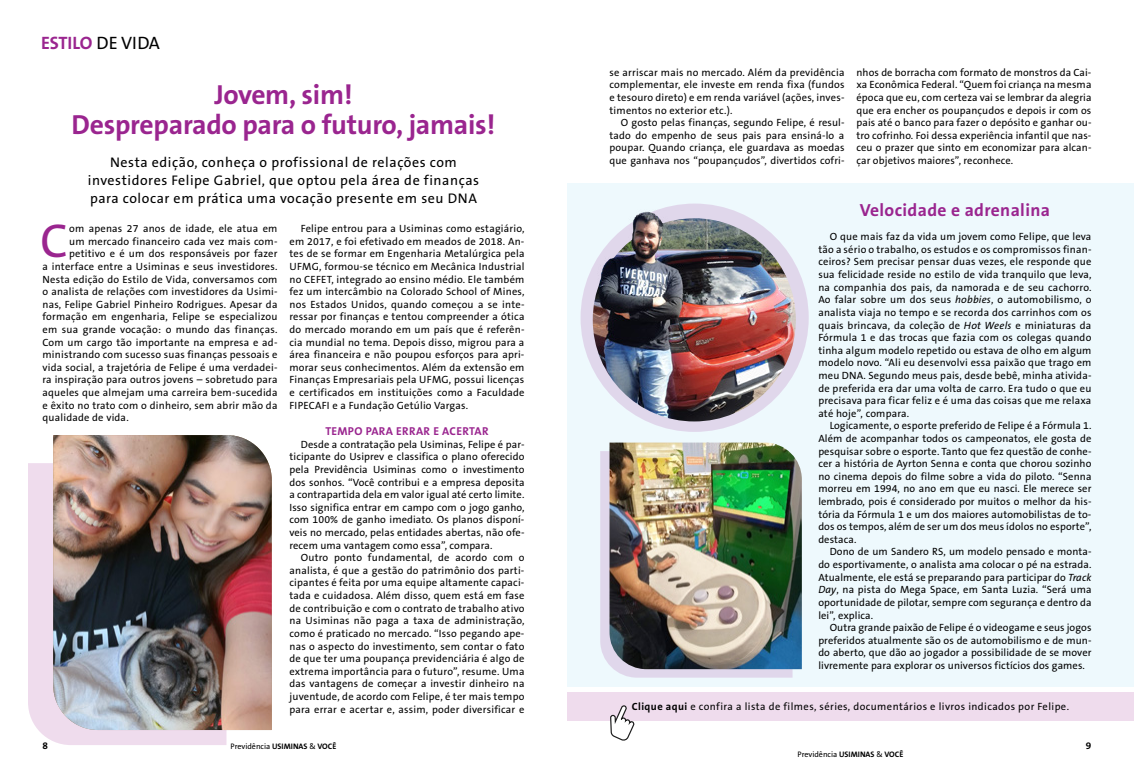
<style>
.page{position:relative;width:1134px;height:766px;background:#fff}
.page>*{position:absolute;margin:0;border:0;box-sizing:border-box;transform-origin:0 0}
.t1{font:47.8px "The Sans B5 Plain";color:#9a258f}
.t2{font:700 27.7px/30px "The Sans B7";letter-spacing:-.01em;color:#9a258f;text-align:center}
.t3{font:700 18px "The Sans B7";letter-spacing:-.01em;color:#9a258f}
.t4{font:700 17.6px "The Sans B7";letter-spacing:.02em;color:#9a258f}
.t5{font:14px/18px "The Sans B5 Plain";letter-spacing:.04em;color:#000;text-align:center}
.t6{font:700 11.5px "The Sans B7";letter-spacing:.03em;color:#9a258f}
.t7{font:10.5px/12.6px "The Sans B5 Plain";letter-spacing:.02em;color:#000;text-align:justify}
.t8{font:10.5px "The Sans B5 Plain";letter-spacing:.04em;color:#000}
.t9{font:700 10px "The Sans B7";color:#000}
.t10{font:8px "The Sans B5 Plain";color:#000}
.s1{font-family:"The Sans B5 Plain";font-weight:400;color:#000}
.s2{font-family:"The Sans B7";font-weight:700}
.s3{font-style:italic}
</style>
<div class="page">
<div style="left:28px;top:463px;width:198px;height:281px;background:#efdced"></div>
<div style="left:567px;top:183px;width:567px;height:503px;background:#eef9fd"></div>
<svg style="left:600px;top:451px;width:192px;height:226px;background:#dfd8eb"></svg>
<svg style="left:580px;top:203px;width:229px;height:229px;background:#ded6e9"></svg>
<img style="left:609px;top:442px;width:193px;height:227px">
<img style="left:53px;top:435px;width:219px;height:294px">
<div style="left:567px;top:691px;width:567px;height:29px;background:#efdced"></div>
<svg style="left:609px;top:655px;width:26px;height:86px"></svg>
<img style="left:593px;top:218px;width:203px;height:203px;border-radius:102px">
<img style="left:597px;top:209px;width:103px;height:84px">
<h3 class="t3" style="left:41px;top:34px;width:120px">ESTILO <span class="s1">DE VIDA</span></h3>
<h2 class="t2" style="left:72px;top:80px;width:425px">Jovem, sim!<br>Despreparado para o futuro, jamais!</h2>
<h3 class="t5" style="left:88px;top:154px;width:393px">Nesta edição, conheça o profissional de relações com investidores Felipe Gabriel, que optou pela área de finanças para colocar em prática uma vocação presente em seu DNA</h3>
<h1 class="t1" style="left:40px;top:216px;width:29px">C</h1>
<p class="t7" style="left:69px;top:223px;width:210px">om apenas 27 anos de idade, ele atua em</p>
<p class="t7" style="left:69px;top:235px;width:210px">um mercado financeiro cada vez mais com-</p>
<p class="t7" style="left:69px;top:248px;width:210px">petitivo e é um dos responsáveis por fazer</p>
<p class="t7" style="left:43px;top:260px;width:236px">a interface entre a Usiminas e seus investidores.</p>
<p class="t7" style="left:43px;top:273px;width:236px">Nesta edição do Estilo de Vida, conversamos com</p>
<p class="t7" style="left:43px;top:286px;width:236px">o analista de relações com investidores da Usimi-</p>
<p class="t7" style="left:43px;top:298px;width:236px">nas, Felipe Gabriel Pinheiro Rodrigues. Apesar da</p>
<p class="t7" style="left:43px;top:311px;width:236px">formação em engenharia, Felipe se especializou</p>
<p class="t7" style="left:43px;top:323px;width:236px">em sua grande vocação: o mundo das finanças.</p>
<p class="t7" style="left:43px;top:336px;width:236px">Com um cargo tão importante na empresa e ad-</p>
<p class="t7" style="left:43px;top:349px;width:236px">ministrando com sucesso suas finanças pessoais e</p>
<p class="t7" style="left:43px;top:361px;width:236px">vida social, a trajetória de Felipe é uma verdadei-</p>
<p class="t7" style="left:43px;top:374px;width:236px">ra inspiração para outros jovens – sobretudo para</p>
<p class="t7" style="left:43px;top:386px;width:236px">aqueles que almejam uma carreira bem-sucedida</p>
<p class="t7" style="left:43px;top:399px;width:236px">e êxito no trato com o dinheiro, sem abrir mão da</p>
<p class="t7" style="left:43px;top:412px;width:88px">qualidade de vida.</p>
<p class="t7" style="left:289px;top:223px;width:236px;text-indent:11px">Felipe entrou para a Usiminas como estagiário, em 2017, e foi efetivado em meados de 2018. An&shy;tes de se formar em Engenharia Metalúrgica pela UFMG, formou-se técnico em Mecânica Industrial no CEFET, integrado ao ensino médio. Ele também fez um intercâmbio na Colorado School of Mines, nos Estados Unidos, quando começou a se inte&shy;ressar por finanças e tentou compreender a ótica do mercado morando em um país que é referên&shy;cia mundial no tema. Depois disso, migrou para a área financeira e não poupou esforços para apri&shy;morar seus conhecimentos. Além da extensão em Finanças Empresariais pela UFMG, possui licenças e certificados em instituições como a Faculdade FIPECAFI e a Fundação Getúlio Vargas.</p>
<p class="t6" style="left:325px;top:425px;width:165px">TEMPO PARA ERRAR E ACERTAR</p>
<p class="t7" style="left:289px;top:438px;width:236px;text-indent:11px">Desde a contratação pela Usiminas, Felipe é par&shy;ticipante do Usiprev e classifica o plano oferecido pela Previdência Usiminas como o investimento dos sonhos. “Você contribui e a empresa deposita a contrapartida dela em valor igual até certo limite.<br>Isso significa entrar em campo com o jogo ganho, com 100% de ganho imediato. Os planos disponí&shy;veis no mercado, pelas entidades abertas, não ofe&shy;recem uma vantagem como essa”, compara.</p>
<p class="t7" style="left:289px;top:551px;width:236px;text-indent:11px">Outro ponto fundamental, de acordo com o analista, é que a gestão do patrimônio dos parti&shy;cipantes é feita por uma equipe altamente capaci&shy;tada e cuidadosa. Além disso, quem está em fase de contribuição e com o contrato de trabalho ativo na Usiminas não paga a taxa de administração, como é praticado no mercado. “Isso pegando ape&shy;nas o aspecto do investimento, sem contar o fato de que ter uma poupança previdenciária é algo de extrema importância para o futuro”, resume. Uma das vantagens de começar a investir dinheiro na juventude, de acordo com Felipe, é ter mais tempo para errar e acertar e, assim, poder diversificar e</p>
<p class="t9" style="left:43px;top:740px;width:7px">8</p>
<p class="t10" style="left:231px;top:741px;width:107px">Previdência <span class="s2">USIMINAS</span> &amp; <span class="s2">VOCÊ</span></p>
<p class="t7" style="left:609px;top:66px;width:236px">se arriscar mais no mercado. Além da previdência complementar, ele investe em renda fixa (fundos e tesouro direto) e em renda variável (ações, inves&shy;timentos no exterior etc.).</p>
<p class="t7" style="left:609px;top:117px;width:236px;text-indent:11px">O gosto pelas finanças, segundo Felipe, é resul&shy;tado do empenho de seus pais para ensiná-lo a poupar. Quando criança, ele guardava as moedas que ganhava nos “poupançudos”, divertidos cofri-</p>
<p class="t7" style="left:856px;top:66px;width:236px">nhos de borracha com formato de monstros da Cai&shy;xa Econômica Federal. “Quem foi criança na mesma época que eu, com certeza vai se lembrar da alegria que era encher os poupançudos e depois ir com os pais até o banco para fazer o depósito e ganhar ou&shy;tro cofrinho. Foi dessa experiência infantil que nas&shy;ceu o prazer que sinto em economizar para alcan&shy;çar objetivos maiores”, reconhece.</p>
<h3 class="t4" style="left:860px;top:201px;width:192px">Velocidade e adrenalina</h3>
<p class="t7" style="left:818px;top:231px;width:275px;text-indent:11px">O que mais faz da vida um jovem como Felipe, que leva tão a sério o trabalho, os estudos e os compromissos finan&shy;ceiros? Sem precisar pensar duas vezes, ele responde que sua felicidade reside no estilo de vida tranquilo que leva, na companhia dos pais, da namorada e de seu cachorro.<br>Ao falar sobre um dos seus <span class="s3">hobbies</span>, o automobilismo, o analista viaja no tempo e se recorda dos carrinhos com os quais brincava, da coleção de <span class="s3">Hot Weels</span> e miniaturas da Fórmula 1 e das trocas que fazia com os colegas quando tinha algum modelo repetido ou estava de olho em algum modelo novo. “Ali eu desenvolvi essa paixão que trago em meu DNA. Segundo meus pais, desde bebê, minha ativida&shy;de preferida era dar uma volta de carro. Era tudo o que eu precisava para ficar feliz e é uma das coisas que me relaxa até hoje”, compara.</p>
<p class="t7" style="left:818px;top:420px;width:275px;text-indent:11px">Logicamente, o esporte preferido de Felipe é a Fórmula 1.<br>Além de acompanhar todos os campeonatos, ele gosta de pesquisar sobre o esporte. Tanto que fez questão de conhe&shy;cer a história de Ayrton Senna e conta que chorou sozinho no cinema depois do filme sobre a vida do piloto. “Senna morreu em 1994, no ano em que eu nasci. Ele merece ser lembrado, pois é considerado por muitos o melhor da his&shy;tória da Fórmula 1 e um dos maiores automobilistas de to&shy;dos os tempos, além de ser um dos meus ídolos no esporte”, destaca.</p>
<p class="t7" style="left:818px;top:546px;width:275px;text-indent:11px">Dono de um Sandero RS, um modelo pensado e monta&shy;do esportivamente, o analista ama colocar o pé na estrada.<br>Atualmente, ele está se preparando para participar do <span class="s3">Track Day</span>, na pista do Mega Space, em Santa Luzia. “Será uma oportunidade de pilotar, sempre com segurança e dentro da lei”, explica.</p>
<p class="t7" style="left:818px;top:621px;width:275px;text-indent:11px">Outra grande paixão de Felipe é o videogame e seus jogos preferidos atualmente são os de automobilismo e de mun&shy;do aberto, que dão ao jogador a possibilidade de se mover livremente para explorar os universos fictícios dos games.</p>
<p class="t8" style="left:632px;top:700px;width:439px"><span class="s2">Clique aqui</span> e confira a lista de filmes, séries, documentários e livros indicados por Felipe.</p>
<p class="t10" style="left:797px;top:749px;width:107px">Previdência <span class="s2">USIMINAS</span> &amp; <span class="s2">VOCÊ</span></p>
<p class="t9" style="left:1086px;top:740px;width:7px">9</p>
</div>
